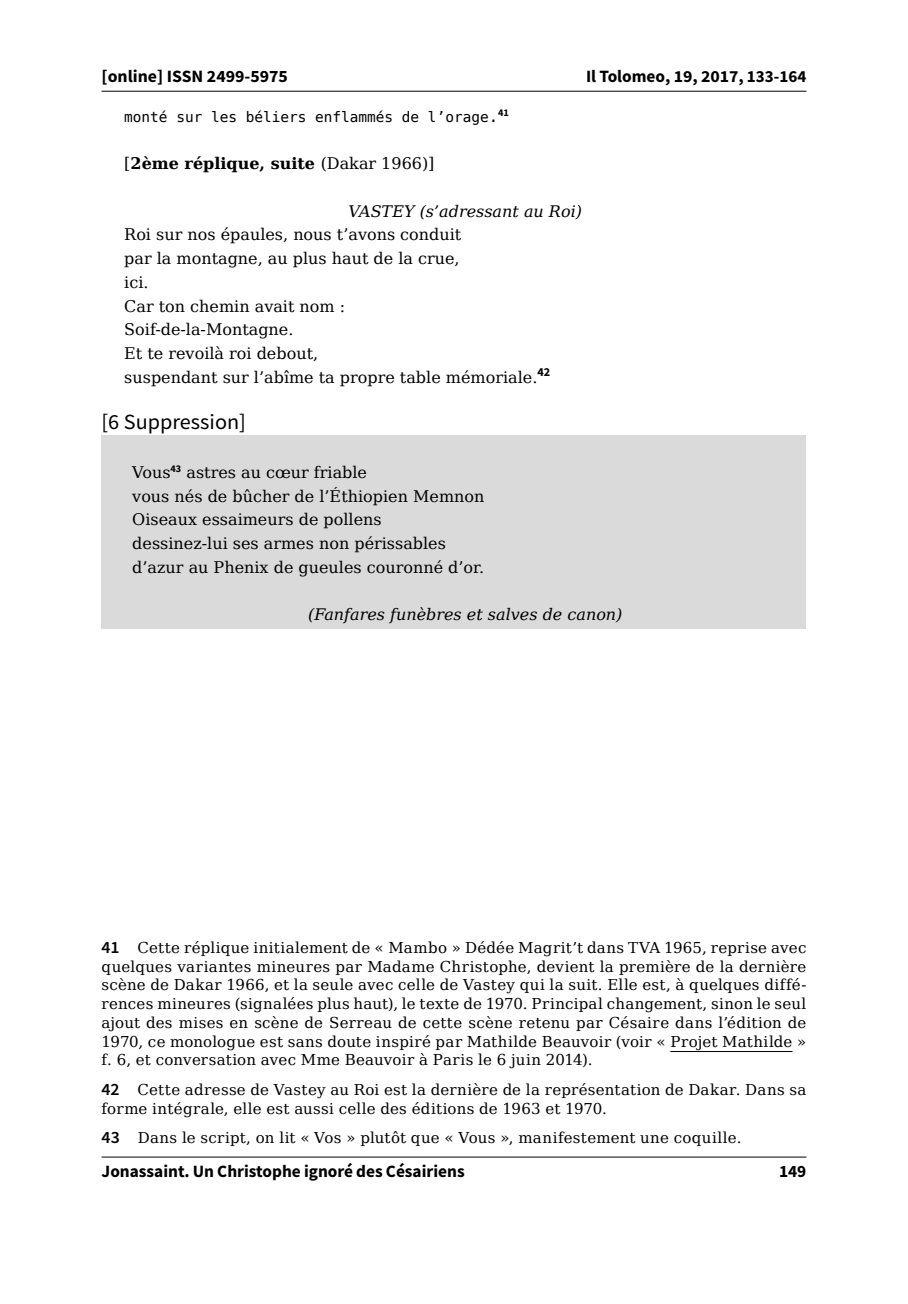
<style>
.page{position:relative;width:908px;height:1304px;background:#fff}
.page>*{position:absolute;margin:0;border:0;box-sizing:border-box;transform-origin:0 0}
.t1{font:21.6px "Source Sans Pro";color:#000}
.t2{font:700 17.2px "Source Sans Pro";color:#000}
.t3{font:700 17px "Source Sans Pro";color:#000;scale:1.05 1}
.t4{font:16px/23.8px "DejaVu Serif";color:#000}
.t5{font:italic 16px "DejaVu Serif";color:#000}
.t6{font:700 16px "DejaVu Serif";color:#000}
.t7{font:15px/18.8px "DejaVu Serif";letter-spacing:.015em;color:#000;text-align:justify}
.t8{font:14.4px "DejaVu Sans Mono";color:#000}
.s1{font-size:17.2px}
.s2{font-size:15.6px}
.s3{font-weight:400}
.s4{font-family:"Source Sans Pro";font-weight:600;font-size:17.2px}
</style>
<div class="page">
<hr style="left:101px;top:91px;width:705px;height:1px;background:#000">
<hr style="left:101px;top:1157px;width:705px;height:1px;background:#000">
<div style="left:101px;top:435px;width:705px;height:193px;background:#dadada"></div>
<hr style="left:670px;top:1051px;width:122px;height:1px;background:#000">
<p class="t2" style="left:101px;top:65px;width:188px">[online] ISSN 2499-5975</p>
<p class="t3" style="left:586px;top:65px;width:211px"><span class="s1">Il Tolomeo</span>, 19, 2017, 133-164</p>
<p class="t8" style="left:124px;top:107px;width:386px">monté sur les béliers enflammés de l’orage<span class="s2">.</span><sup>41</sup></p>
<p class="t6" style="left:124px;top:151px;width:311px"><span class="s3">[</span>2ème réplique, suite <span class="s3">(Dakar 1966)]</span></p>
<p class="t5" style="left:348px;top:199px;width:235px">VASTEY (s’adressant au Roi)</p>
<p class="t4" style="left:124px;top:222px;width:427px">Roi sur nos épaules, nous t’avons conduit<br>par la montagne, au plus haut de la crue,<br>ici.<br>Car ton chemin avait nom :<br>Soif-de-la-Montagne.<br>Et te revoilà roi debout,<br>suspendant sur l’abîme ta propre table mémoriale.<sup>42</sup></p>
<h1 class="t1" style="left:101px;top:408px;width:159px">[6 Suppression]<sup>43</sup></h1>
<p class="t4" style="left:132px;top:460px;width:353px">Vous<sup>43</sup> astres au cœur friable<br>vous nés de bûcher de l’Éthiopien Memnon Oiseaux essaimeurs de pollens<br>dessinez-lui ses armes non périssables d’azur au Phenix de gueules couronné d’or.</p>
<p class="t5" style="left:308px;top:603px;width:316px">(Fanfares funèbres et salves de canon)</p>
<p class="t7" style="left:101px;top:938px;width:706px"><span class="s4">41</span> Cette réplique initialement de « Mambo » Dédée Magrit’t dans TVA 1965, reprise avec quelques variantes mineures par Madame Christophe, devient la première de la dernière scène de Dakar 1966, et la seule avec celle de Vastey qui la suit. Elle est, à quelques diffé&shy;rences mineures (signalées plus haut), le texte de 1970. Principal changement, sinon le seul ajout des mises en scène de Serreau de cette scène retenu par Césaire dans l’édition de 1970, ce monologue est sans doute inspiré par Mathilde Beauvoir (voir « Projet Mathilde » f. 6, et conversation avec Mme Beauvoir à Paris le 6 juin 2014).</p>
<p class="t7" style="left:101px;top:1080px;width:706px"><span class="s4">42</span> Cette adresse de Vastey au Roi est la dernière de la représentation de Dakar. Dans sa forme intégrale, elle est aussi celle des éditions de 1963 et 1970.</p>
<p class="t7" style="left:101px;top:1128px;width:641px"><span class="s4">43</span> Dans le script, on lit « Vos » plutôt que « Vous », manifestement une coquille.</p>
<p class="t2" style="left:101px;top:1160px;width:364px">Jonassaint. Un Christophe ignoré des Césairiens</p>
<p class="t2" style="left:778px;top:1160px;width:29px">149</p>
</div>
